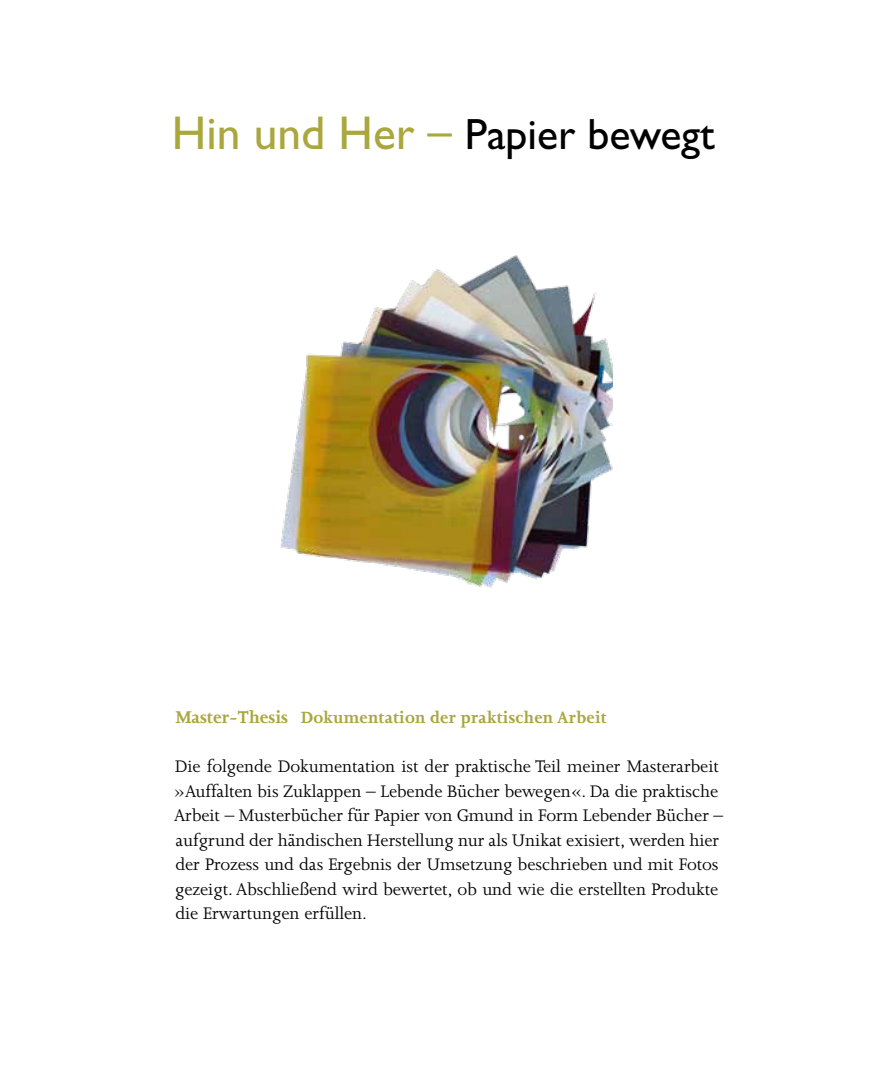
<style>
.page{position:relative;width:893px;height:1092px;background:#fff}
.page>*{position:absolute;margin:0;border:0;box-sizing:border-box;transform-origin:0 0}
.t1{font:43.75px "Gill Sans Std";color:#000}
.t2{font:19.25px/24.5px "Joanna MT Std";letter-spacing:-.005em;color:#000}
.t3{font:700 18.72px "Joanna MT Std";letter-spacing:.01em;color:#a9a73d}
.s1{font-size:47.43px;color:#a9a73d}
.s2{font-size:19.6px}
</style>
<div class="page">
<img style="left:280px;top:255px;width:332px;height:332px">
<h1 class="t1" style="left:172px;top:109px;width:544px"><span class="s1">Hin und Her –</span> Papier bewegt</h1>
<p class="t3" style="left:175px;top:707px;width:433px"><span class="s2">Master-Thesis</span> Dokumentation der praktischen Arbeit</p>
<p class="t2" style="left:174px;top:754px;width:551px">Die folgende Dokumentation ist der praktische Teil meiner Masterarbeit »Auffalten bis Zuklappen – Lebende Bücher bewegen«. Da die praktische Arbeit – Musterbücher für Papier von Gmund in Form Lebender Bücher – aufgrund der händischen Herstellung nur als Unikat exisiert, werden hier der Prozess und das Ergebnis der Umsetzung beschrieben und mit Fotos gezeigt. Abschließend wird bewertet, ob und wie die erstellten Produkte die Erwartungen erfüllen.</p>
</div>
